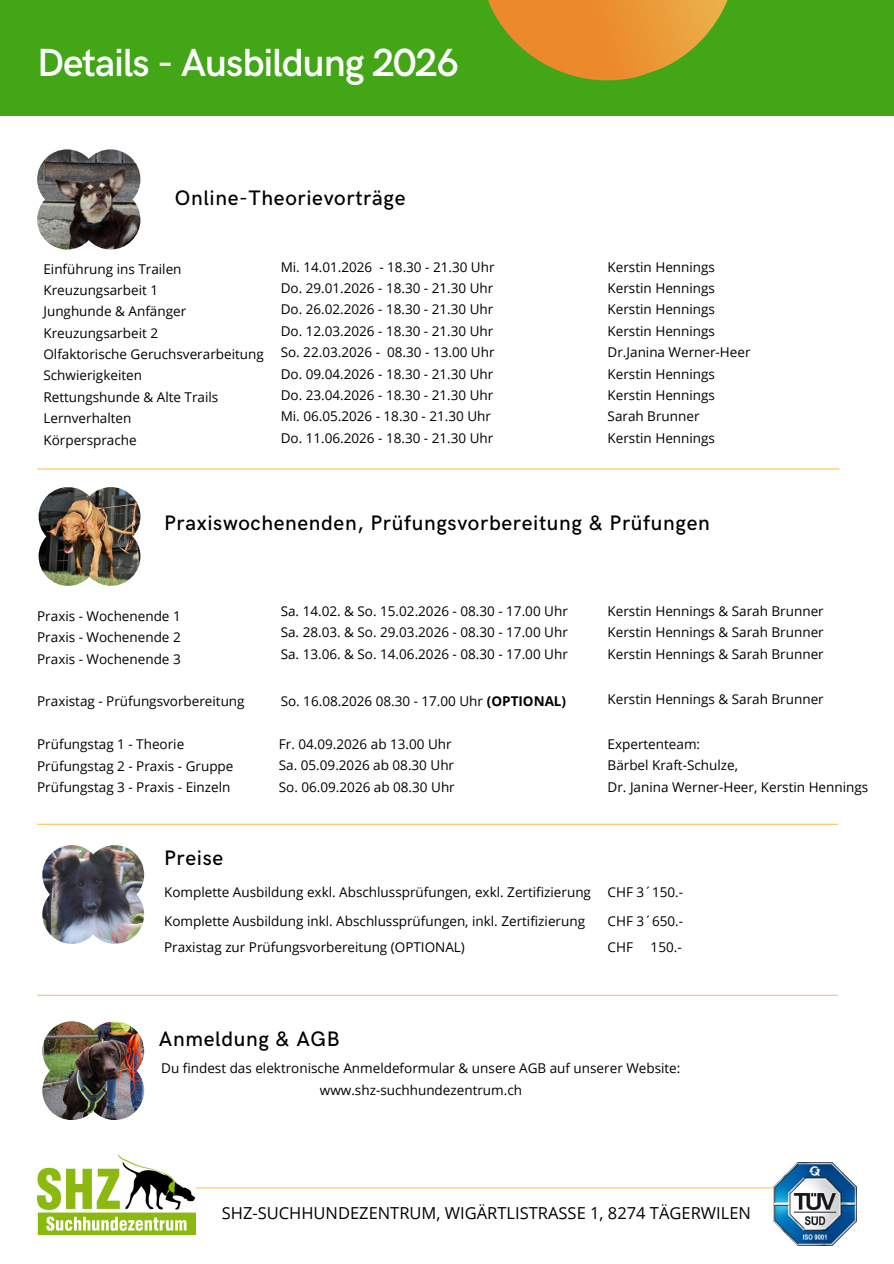
<style>
.page{position:relative;width:894px;height:1264px;background:#fff}
.page>*{position:absolute;margin:0;border:0;box-sizing:border-box;transform-origin:0 0}
.t1{font:600 39.3px "HK Grotesk";letter-spacing:-.03em;color:#fff}
.t2{font:500 21px "HK Grotesk";letter-spacing:.03em;color:#000}
.t3{font:16.5px "Open Sans";color:#000}
.t4{font:13.5px/21.3px "Open Sans";color:#000;text-align:center}
.s1{font-weight:700}
</style>
<div class="page">
<div style="left:0;top:0;width:893px;height:116px;background:#42a617"></div>
<svg style="left:488px;top:0;width:240px;height:81px"></svg>
<hr style="left:43px;top:1187px;width:807px;height:1px;background:#ffc25a">
<hr style="left:37px;top:468px;width:802px;height:1px;background:#ffc25a">
<hr style="left:37px;top:823px;width:800px;height:1px;background:#ffc25a">
<img style="left:37px;top:149px;width:103px;height:100px">
<img style="left:39px;top:487px;width:101px;height:99px">
<img style="left:773px;top:1162px;width:83px;height:83px">
<img style="left:37px;top:1154px;width:159px;height:80px">
<img style="left:42px;top:845px;width:102px;height:98px">
<hr style="left:37px;top:994px;width:800px;height:1px;background:#ffc25a">
<img style="left:42px;top:1021px;width:102px;height:99px">
<p class="t1" style="left:37px;top:41px;width:423px">Details - Ausbildung 2026</p>
<p class="t2" style="left:175px;top:186px;width:232px">Online-Theorievorträge</p>
<p class="t4" style="left:43px;top:258px;width:139px">Einführung ins Trailen</p>
<p class="t4" style="left:43px;top:279px;width:116px">Kreuzungsarbeit 1</p>
<p class="t4" style="left:43px;top:300px;width:144px">Junghunde &amp; Anfänger</p>
<p class="t4" style="left:43px;top:322px;width:116px">Kreuzungsarbeit 2</p>
<p class="t4" style="left:43px;top:343px;width:222px">Olfaktorische Geruchsverarbeitung</p>
<p class="t4" style="left:43px;top:364px;width:100px">Schwierigkeiten</p>
<p class="t4" style="left:43px;top:386px;width:176px">Rettungshunde &amp; Alte Trails</p>
<p class="t4" style="left:43px;top:407px;width:89px">Lernverhalten</p>
<p class="t4" style="left:43px;top:429px;width:95px">Körpersprache</p>
<p class="t4" style="left:280px;top:256px;width:215px">Mi. 14.01.2026 - 18.30 - 21.30 Uhr</p>
<p class="t4" style="left:280px;top:277px;width:214px">Do. 29.01.2026 - 18.30 - 21.30 Uhr</p>
<p class="t4" style="left:280px;top:298px;width:214px">Do. 26.02.2026 - 18.30 - 21.30 Uhr</p>
<p class="t4" style="left:280px;top:320px;width:214px">Do. 12.03.2026 - 18.30 - 21.30 Uhr</p>
<p class="t4" style="left:280px;top:341px;width:215px">So. 22.03.2026 - 08.30 - 13.00 Uhr</p>
<p class="t4" style="left:280px;top:363px;width:214px">Do. 09.04.2026 - 18.30 - 21.30 Uhr</p>
<p class="t4" style="left:280px;top:384px;width:214px">Do. 23.04.2026 - 18.30 - 21.30 Uhr</p>
<p class="t4" style="left:280px;top:405px;width:212px">Mi. 06.05.2026 - 18.30 - 21.30 Uhr</p>
<p class="t4" style="left:280px;top:427px;width:214px">Do. 11.06.2026 - 18.30 - 21.30 Uhr</p>
<p class="t4" style="left:607px;top:256px;width:109px">Kerstin Hennings</p>
<p class="t4" style="left:607px;top:277px;width:109px">Kerstin Hennings</p>
<p class="t4" style="left:607px;top:298px;width:109px">Kerstin Hennings</p>
<p class="t4" style="left:607px;top:320px;width:109px">Kerstin Hennings</p>
<p class="t4" style="left:607px;top:341px;width:144px">Dr.Janina Werner-Heer</p>
<p class="t4" style="left:607px;top:363px;width:109px">Kerstin Hennings</p>
<p class="t4" style="left:607px;top:384px;width:109px">Kerstin Hennings</p>
<h2 class="t4" style="left:607px;top:405px;width:93px">Sarah Brunner</h2>
<h3 class="t4" style="left:607px;top:427px;width:109px">Kerstin Hennings</h3>
<p class="t2" style="left:164px;top:510px;width:547px">Praxiswochenenden, Prüfungsvorbereitung &amp; Prüfungen</p>
<p class="t4" style="left:37px;top:605px;width:145px">Praxis - Wochenende 1</p>
<p class="t4" style="left:37px;top:626px;width:145px">Praxis - Wochenende 2</p>
<p class="t4" style="left:37px;top:647px;width:145px">Praxis - Wochenende 3</p>
<p class="t4" style="left:37px;top:690px;width:209px">Praxistag - Prüfungsvorbereitung</p>
<p class="t4" style="left:37px;top:733px;width:148px">Prüfungstag 1 - Theorie</p>
<p class="t4" style="left:37px;top:754px;width:198px">Prüfungstag 2 - Praxis - Gruppe</p>
<p class="t4" style="left:37px;top:776px;width:195px">Prüfungstag 3 - Praxis - Einzeln</p>
<p class="t4" style="left:280px;top:600px;width:288px">Sa. 14.02. &amp; So. 15.02.2026 - 08.30 - 17.00 Uhr</p>
<p class="t4" style="left:280px;top:621px;width:288px">Sa. 28.03. &amp; So. 29.03.2026 - 08.30 - 17.00 Uhr</p>
<p class="t4" style="left:280px;top:642px;width:288px">Sa. 13.06. &amp; So. 14.06.2026 - 08.30 - 17.00 Uhr</p>
<p class="t4" style="left:280px;top:690px;width:287px">So. 16.08.2026 08.30 - 17.00 Uhr <span class="s1">(OPTIONAL)</span></p>
<p class="t4" style="left:279px;top:733px;width:174px">Fr. 04.09.2026 ab 13.00 Uhr</p>
<p class="t4" style="left:279px;top:754px;width:177px">Sa. 05.09.2026 ab 08.30 Uhr</p>
<p class="t4" style="left:279px;top:775px;width:177px">So. 06.09.2026 ab 08.30 Uhr</p>
<p class="t4" style="left:607px;top:600px;width:217px">Kerstin Hennings &amp; Sarah Brunner</p>
<p class="t4" style="left:607px;top:621px;width:217px">Kerstin Hennings &amp; Sarah Brunner</p>
<p class="t4" style="left:607px;top:642px;width:217px">Kerstin Hennings &amp; Sarah Brunner</p>
<p class="t4" style="left:607px;top:687px;width:217px">Kerstin Hennings &amp; Sarah Brunner</p>
<p class="t4" style="left:607px;top:733px;width:94px">Expertenteam:</p>
<p class="t4" style="left:607px;top:754px;width:132px">Bärbel Kraft-Schulze,</p>
<p class="t4" style="left:607px;top:775px;width:262px">Dr. Janina Werner-Heer, Kerstin Hennings</p>
<p class="t2" style="left:164px;top:846px;width:61px">Preise</p>
<h2 class="t4" style="left:164px;top:881px;width:428px">Komplette Ausbildung exkl. Abschlussprüfungen, exkl. Zertifizierung</h2>
<p class="t4" style="left:164px;top:909px;width:422px">Komplette Ausbildung inkl. Abschlussprüfungen, inkl. Zertifizierung</p>
<h5 class="t4" style="left:607px;top:881px;width:77px">CHF 3´150.-</h5>
<p class="t4" style="left:607px;top:909px;width:77px">CHF 3´650.-</p>
<p class="t4" style="left:164px;top:936px;width:302px">Praxistag zur Prüfungsvorbereitung (OPTIONAL)</p>
<p class="t4" style="left:607px;top:936px;width:27px">CHF</p>
<p class="t4" style="left:650px;top:936px;width:33px">150.-</p>
<p class="t2" style="left:159px;top:1026px;width:182px">Anmeldung &amp; AGB</p>
<h5 class="t4" style="left:161px;top:1057px;width:520px">Du findest das elektronische Anmeldeformular &amp; unsere AGB auf unserer Website: www.shz-suchhundezentrum.ch</h5>
<p class="t3" style="left:222px;top:1201px;width:530px">SHZ-SUCHHUNDEZENTRUM, WIGÄRTLISTRASSE 1, 8274 TÄGERWILEN</p>
</div>
